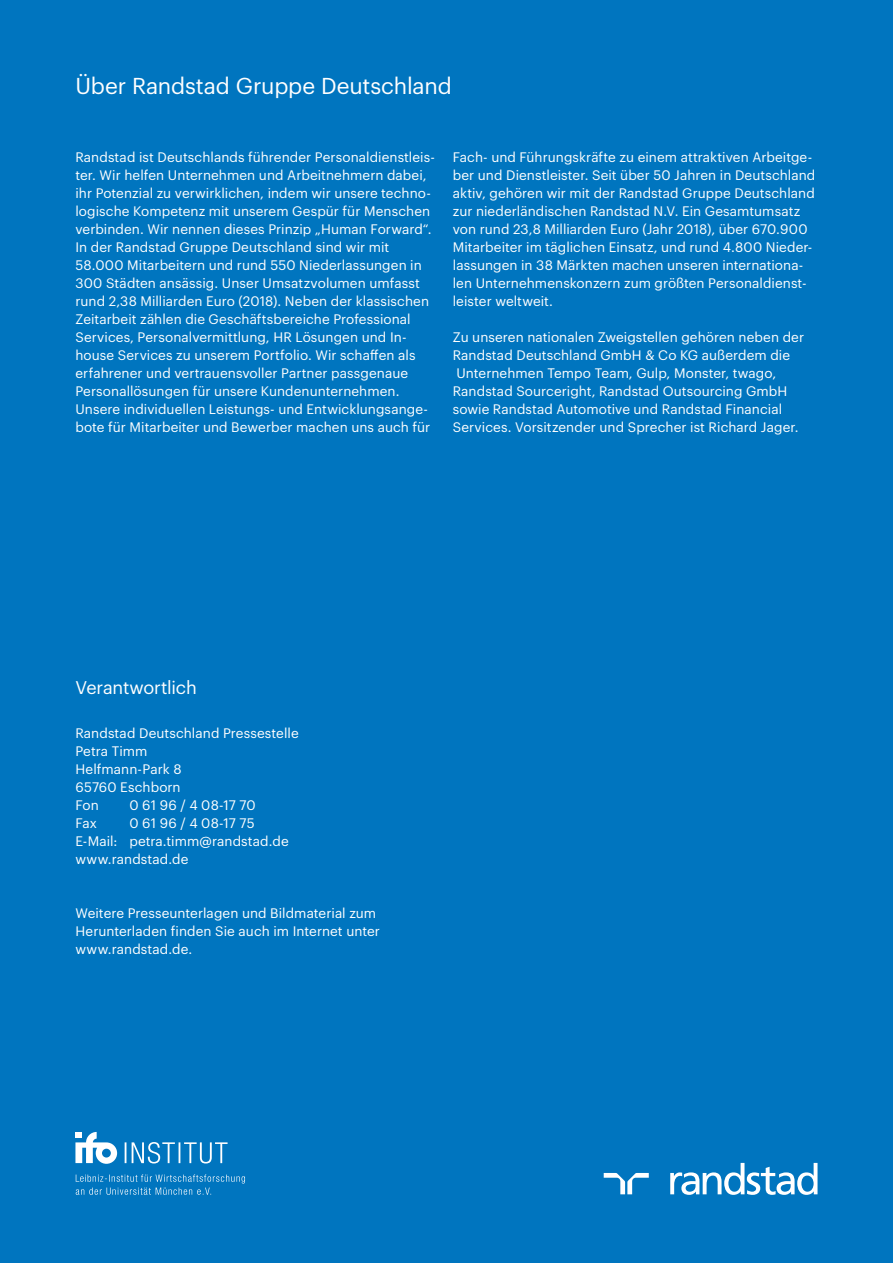
<style>
.page{position:relative;width:893px;height:1263px;background:#0075bf}
.page>*{position:absolute;margin:0;border:0;box-sizing:border-box;transform-origin:0 0}
.t1{font:22.5px "Graphik LCG";letter-spacing:-.005em;color:#fff}
.t2{font:18px "Graphik LCG";letter-spacing:-.01em;color:#fff}
.t3{font:13.5px/18px "Graphik LCG";letter-spacing:.005em;color:#fff}
</style>
<div class="page">
<svg style="left:604px;top:1173px;width:45px;height:21px"></svg>
<svg style="left:670px;top:1163px;width:147px;height:32px"></svg>
<svg style="left:125px;top:1142px;width:103px;height:21px"></svg>
<svg style="left:75px;top:1132px;width:42px;height:32px"></svg>
<svg style="left:76px;top:1174px;width:169px;height:21px"></svg>
<h1 class="t1" style="left:75px;top:69px;width:378px">Über Randstad Gruppe Deutschland</h1>
<p class="t3" style="left:75px;top:147px;width:361px">Randstad ist Deutschlands führender Personaldienstleis&shy;ter. Wir helfen Unternehmen und Arbeitnehmern dabei, ihr Potenzial zu verwirklichen, indem wir unsere techno&shy;logische Kompetenz mit unserem Gespür für Menschen verbinden. Wir nennen dieses Prinzip „Human Forward“.<br>In der Randstad Gruppe Deutschland sind wir mit 58.000 Mitarbeitern und rund 550 Niederlassungen in 300 Städten ansässig. Unser Umsatzvolumen umfasst rund 2,38 Milliarden Euro (2018). Neben der klassischen Zeitarbeit zählen die Geschäftsbereiche Professional Services, Personalvermittlung, HR Lösungen und In&shy;house Services zu unserem Portfolio. Wir schaffen als erfahrener und vertrauensvoller Partner passgenaue Personallösungen für unsere Kundenunternehmen.<br>Unsere individuellen Leistungs- und Entwicklungsange&shy;bote für Mitarbeiter und Bewerber machen uns auch für</p>
<p class="t3" style="left:453px;top:147px;width:364px">Fach- und Führungskräfte zu einem attraktiven Arbeitge&shy;ber und Dienstleister. Seit über 50 Jahren in Deutschland aktiv, gehören wir mit der Randstad Gruppe Deutschland zur niederländischen Randstad N.V. Ein Gesamtumsatz von rund 23,8 Milliarden Euro (Jahr 2018), über 670.900<br>Mitarbeiter im täglichen Einsatz, und rund 4.800 Nieder&shy;lassungen in 38 Märkten machen unseren internationa&shy;len Unternehmenskonzern zum größten Personaldienst&shy;leister weltweit.</p>
<p class="t3" style="left:453px;top:327px;width:353px">Zu unseren nationalen Zweigstellen gehören neben der Randstad Deutschland GmbH &amp; Co KG außerdem die Unternehmen Tempo Team, Gulp, Monster, twago, Randstad Sourceright, Randstad Outsourcing GmbH sowie Randstad Automotive und Randstad Financial Services. Vorsitzender und Sprecher ist Richard Jager.</p>
<h2 class="t2" style="left:75px;top:674px;width:123px">Verantwortlich</h2>
<p class="t3" style="left:75px;top:723px;width:225px">Randstad Deutschland Pressestelle<br>Petra Timm<br>Helfmann-Park 8<br>65760 Eschborn<br>Fon</p>
<p class="t3" style="left:129px;top:795px;width:128px">0 61 96 / 4 08-17 70</p>
<p class="t3" style="left:75px;top:813px;width:215px;text-indent:54px">0 61 96 / 4 08-17 75<br>E-Mail: petra.timm@randstad.de www.randstad.de</p>
<p class="t3" style="left:75px;top:813px;width:23px">Fax</p>
<p class="t3" style="left:75px;top:903px;width:306px">Weitere Presseunterlagen und Bildmaterial zum<br>Herunterladen finden Sie auch im Internet unter www.randstad.de.</p>
</div>
